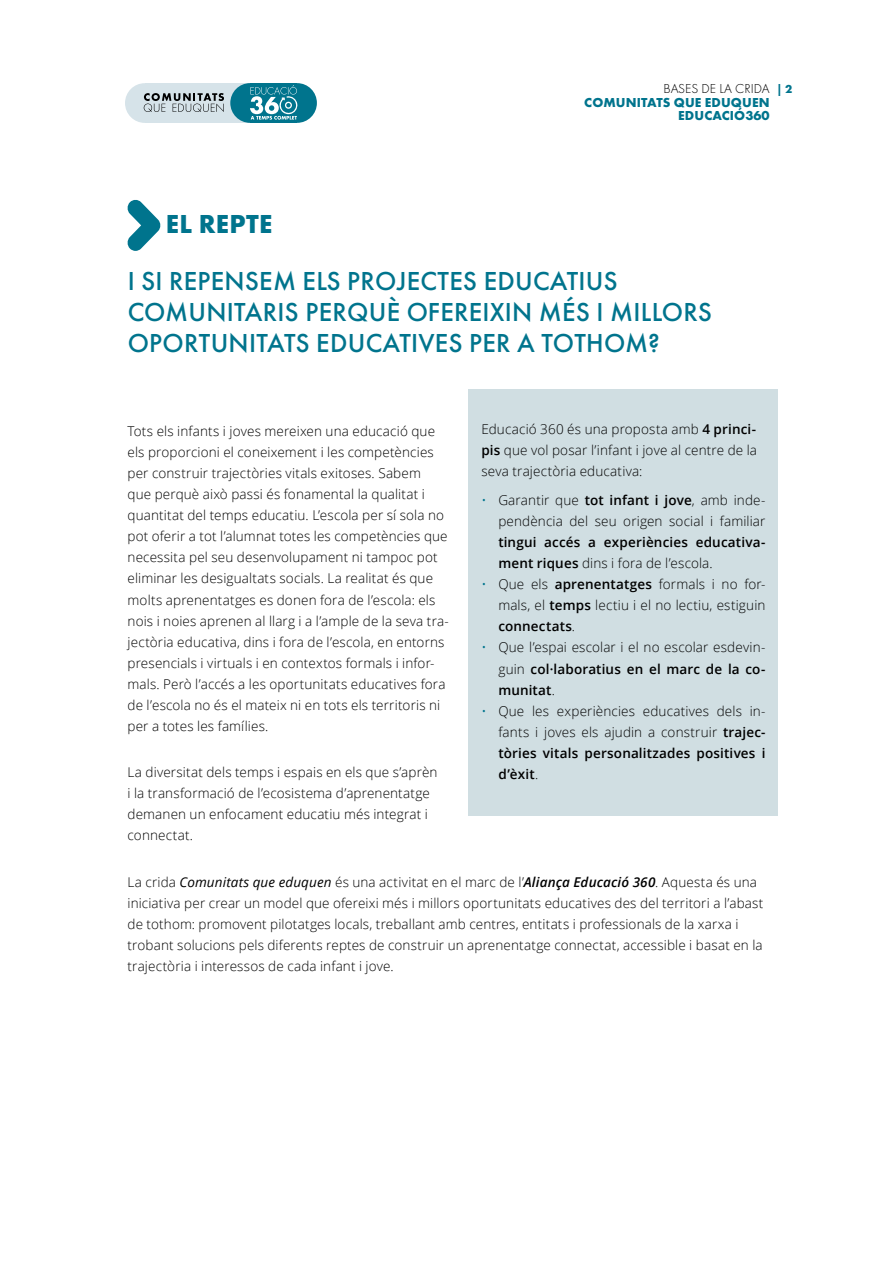
<style>
.page{position:relative;width:893px;height:1263px;background:#fff}
.page>*{position:absolute;margin:0;border:0;box-sizing:border-box;transform-origin:0 0}
.t1{font:500 27px/31px "Futura PT";letter-spacing:.01em;color:#00748d}
.t2{font:700 27px "Futura PT";letter-spacing:.01em;color:#00748d}
.t3{font:300 13.5px/21px "Open Sans";letter-spacing:.01em;color:#000;text-align:justify}
.t4{font:600 13.5px/21px "Open Sans";letter-spacing:.01em;color:#000}
.t5{font:700 13.5px/13.5px "Futura PT";letter-spacing:.01em;color:#00748d;text-align:right}
.t6{font:300 13.5px "Futura PT";color:#000}
.t7{font:700 12px "Futura PT";color:#00748d}
.s1{font-weight:600}
.s2{color:#00748d}
.s3{font-weight:300}
.s4{font-weight:400;font-style:italic}
.s5{font-weight:600;font-style:italic}
</style>
<div class="page">
<div style="left:145px;top:83px;width:106px;height:40px;background:#d6e3e9"></div>
<div style="left:250px;top:83px;width:47px;height:40px;background:#00748d"></div>
<div style="left:230px;top:83px;width:40px;height:40px;background:#00748d;border-radius:50%"></div>
<div style="left:277px;top:83px;width:40px;height:40px;background:#00748d;border-radius:50%"></div>
<div style="left:125px;top:83px;width:39px;height:40px;background:#d6e3e9;border-radius:50%"></div>
<svg style="left:250px;top:85px;width:48px;height:35px"></svg>
<svg style="left:144px;top:93px;width:80px;height:19px"></svg>
<svg style="left:127px;top:200px;width:34px;height:51px"></svg>
<div style="left:469px;top:390px;width:309px;height:102px;background:#d0dee2"></div>
<div style="left:469px;top:482px;width:309px;height:102px;background:#d0dee2"></div>
<div style="left:469px;top:566px;width:309px;height:81px;background:#d0dee2"></div>
<div style="left:469px;top:629px;width:309px;height:81px;background:#d0dee2"></div>
<div style="left:469px;top:692px;width:309px;height:102px;background:#d0dee2"></div>
<div style="left:469px;top:776px;width:309px;height:39px;background:#d0dee2"></div>
<p class="t6" style="left:664px;top:81px;width:108px">BASES DE LA CRIDA</p>
<p class="t5" style="left:584px;top:95px;width:187px">COMUNITATS QUE EDUQUEN<br>EDUCACIÓ360</p>
<p class="t7" style="left:776px;top:82px;width:17px">| 2</p>
<h1 class="t2" style="left:166px;top:207px;width:108px">EL REPTE</h1>
<h1 class="t1" style="left:128px;top:265px;width:586px">I SI REPENSEM ELS PROJECTES EDUCATIUS<br>COMUNITARIS PERQUÈ OFEREIXIN MÉS I MILLORS<br>OPORTUNITATS EDUCATIVES PER A TOTHOM?</h1>
<p class="t3" style="left:481px;top:418px;width:277px">Educació 360 és una proposta amb <span class="s1">4 princi&shy;pis</span> que vol posar l’infant i jove al centre de la seva trajectòria educativa:</p>
<p class="t3" style="left:481px;top:490px;width:286px;text-align:right"><span class="s2">•</span> Garantir que <span class="s1">tot infant i jove</span>, amb inde&shy;pendència del seu origen social i familiar</p>
<p class="t4" style="left:498px;top:532px;width:269px">tingui accés a experiències educativa&shy;ment riques <span class="s3">dins i fora de l’escola.</span></p>
<p class="t3" style="left:498px;top:574px;width:269px;text-indent:-17px"><span class="s2">•</span> Que els <span class="s1">aprenentatges</span> formals i no for&shy;mals, el <span class="s1">temps</span> lectiu i el no lectiu, estiguin <span class="s1">connectats</span>.</p>
<p class="t3" style="left:498px;top:637px;width:269px;text-indent:-17px"><span class="s2">•</span> Que l’espai escolar i el no escolar esdevin&shy;guin <span class="s1">col·laboratius en el marc de la co&shy;munitat</span>.</p>
<p class="t3" style="left:498px;top:700px;width:269px;text-indent:-17px"><span class="s2">•</span> Que les experiències educatives dels in&shy;fants i joves els ajudin a construir <span class="s1">trajec&shy;tòries vitals personalitzades positives i d’èxit</span>.</p>
<p class="t3" style="left:128px;top:421px;width:323px;text-align:left">Tots els infants i joves mereixen una educació que els proporcioni el coneixement i les competències per construir trajectòries vitals exitoses. Sabem<br>que perquè això passi és fonamental la qualitat i quantitat del temps educatiu. L’escola per sí sola no pot oferir a tot l’alumnat totes les competències que necessita pel seu desenvolupament ni tampoc pot eliminar les desigualtats socials. La realitat és que molts aprenentatges es donen fora de l’escola: els nois i noies aprenen al llarg i a l’ample de la seva tra&shy;jectòria educativa, dins i fora de l’escola, en entorns presencials i virtuals i en contextos formals i infor&shy;mals. Però l’accés a les oportunitats educatives fora de l’escola no és el mateix ni en tots els territoris ni per a totes les famílies.</p>
<p class="t3" style="left:128px;top:761px;width:311px;text-align:left">La diversitat dels temps i espais en els que s’aprèn i la transformació de l’ecosistema d’aprenentatge demanen un enfocament educatiu més integrat i connectat.</p>
<p class="t3" style="left:128px;top:871px;width:637px;text-align:left">La crida <span class="s4">Comunitats que eduquen</span> és una activitat en el marc de l’<span class="s5">Aliança Educació 360</span>. Aquesta és una iniciativa per crear un model que ofereixi més i millors oportunitats educatives des del territori a l’abast de tothom: promovent pilotatges locals, treballant amb centres, entitats i professionals de la xarxa i trobant solucions pels diferents reptes de construir un aprenentatge connectat, accessible i basat en la trajectòria i interessos de cada infant i jove.</p>
</div>
